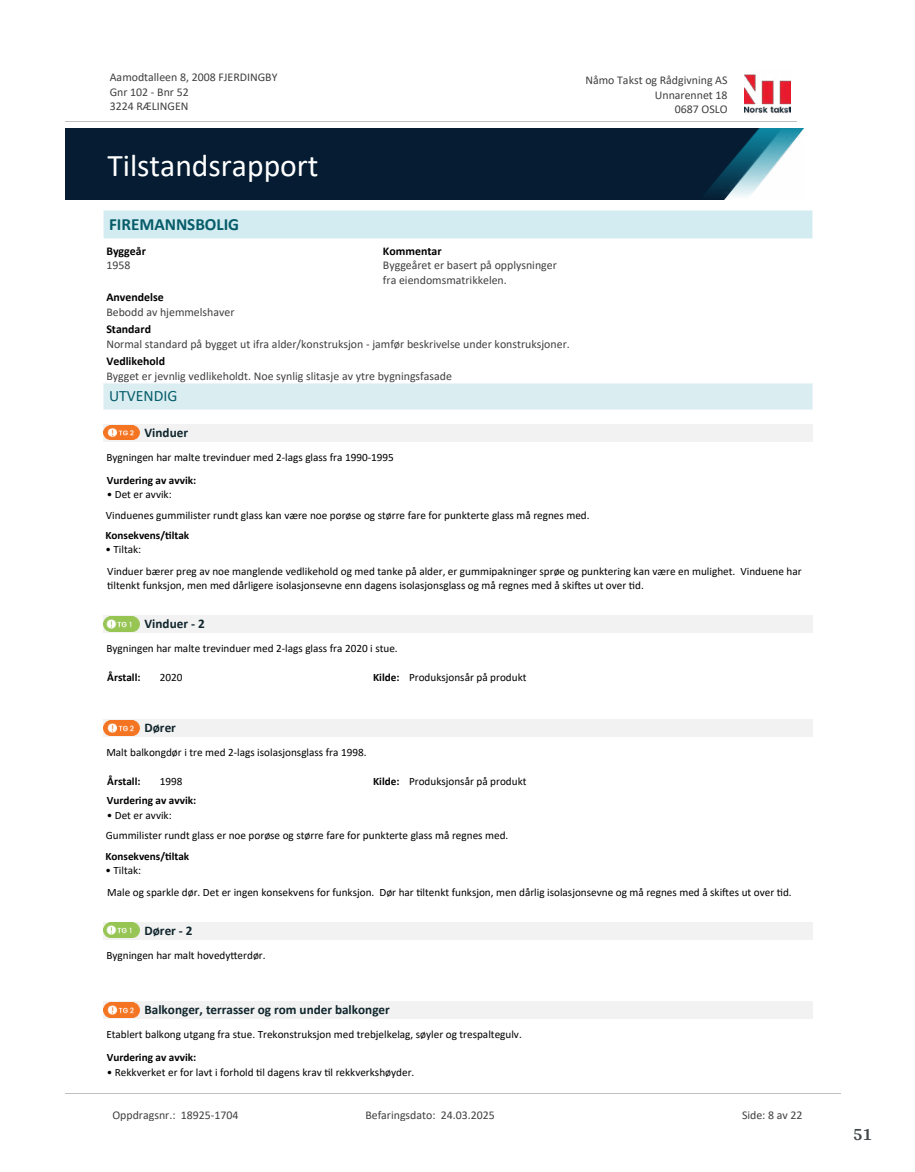
<style>
.page{position:relative;width:915px;height:1172px;background:#fff}
.page>*{position:absolute;margin:0;border:0;box-sizing:border-box;transform-origin:0 0}
.t1{font:31.65px "Calibri";color:#fff}
.t2{font:700 18px "Arya";color:#414749}
.t3{font:700 17.1px "Calibri";color:#065c69}
.t4{font:15.75px "Calibri";color:#065c69}
.t5{font:700 13.2px "Calibri";color:#0f252c}
.t6{font:11.85px/14.5px "Calibri";color:#404040}
.t7{font:700 11.85px "Calibri";color:#000}
.t8{font:11.25px/20.7px "Calibri";color:#000}
.t9{font:700 11.25px "Calibri";color:#000}
.s1{font-weight:700}
</style>
<div class="page">
<div style="left:104px;top:383px;width:708px;height:27px;background:#daeef2"></div>
<hr style="left:104px;top:383px;width:708px;height:1px;background:#eaf5f7">
<hr style="left:104px;top:409px;width:708px;height:1px;background:#eaf5f7">
<div style="left:104px;top:424px;width:708px;height:17px;background:#f2f2f2"></div>
<img style="left:104px;top:425px;width:35px;height:15px">
<div style="left:104px;top:615px;width:708px;height:17px;background:#f2f2f2"></div>
<svg style="left:107px;top:616px;width:29px;height:16px"></svg>
<img style="left:104px;top:617px;width:35px;height:14px">
<div style="left:104px;top:720px;width:708px;height:17px;background:#f2f2f2"></div>
<svg style="left:107px;top:735px;width:29px;height:1px"></svg>
<img style="left:104px;top:720px;width:35px;height:15px">
<div style="left:104px;top:922px;width:708px;height:17px;background:#f2f2f2"></div>
<svg style="left:107px;top:922px;width:29px;height:1px"></svg>
<img style="left:104px;top:923px;width:35px;height:15px">
<div style="left:104px;top:1002px;width:708px;height:17px;background:#f2f2f2"></div>
<svg style="left:107px;top:1002px;width:29px;height:1px"></svg>
<img style="left:104px;top:1003px;width:35px;height:15px">
<div style="left:104px;top:211px;width:708px;height:27px;background:#d3ecf1"></div>
<hr style="left:104px;top:210px;width:708px;height:1px;background:#eaf5f7">
<hr style="left:104px;top:238px;width:708px;height:1px;background:#eaf5f7">
<img style="left:744px;top:74px;width:46px;height:40px">
<hr style="left:65px;top:121px;width:731px;height:1px;background:#c0c0c0">
<img style="left:65px;top:129px;width:738px;height:71px">
<hr style="left:65px;top:1093px;width:775px;height:1px;background:#c0c0c0">
<p class="t6" style="left:110px;top:70px;width:169px">Aamodtalleen 8, 2008 FJERDINGBY<br>Gnr 102 - Bnr 52<br>3224 RÆLINGEN</p>
<p class="t6" style="left:585px;top:73px;width:143px">Nåmo Takst og Rådgivning AS</p>
<p class="t6" style="left:654px;top:87px;width:74px">Unnarennet 18</p>
<p class="t6" style="left:674px;top:102px;width:54px">0687 OSLO</p>
<h1 class="t1" style="left:107px;top:143px;width:213px">Tilstandsrapport</h1>
<h3 class="t3" style="left:109px;top:212px;width:132px">FIREMANNSBOLIG</h3>
<p class="t7" style="left:106px;top:242px;width:41px">Byggeår</p>
<p class="t6" style="left:106px;top:258px;width:26px">1958</p>
<p class="t7" style="left:106px;top:289px;width:59px">Anvendelse</p>
<p class="t6" style="left:106px;top:304px;width:129px">Bebodd av hjemmelshaver</p>
<p class="t7" style="left:383px;top:242px;width:60px">Kommentar</p>
<p class="t6" style="left:383px;top:258px;width:175px">Byggeåret er basert på opplysninger fra eiendomsmatrikkelen.</p>
<p class="t7" style="left:106px;top:321px;width:46px">Standard</p>
<p class="t6" style="left:106px;top:336px;width:464px">Normal standard på bygget ut ifra alder/konstruksjon - jamfør beskrivelse under konstruksjoner.</p>
<p class="t7" style="left:106px;top:353px;width:60px">Vedlikehold</p>
<p class="t6" style="left:106px;top:368px;width:347px">Bygget er jevnlig vedlikeholdt. Noe synlig slitasje av ytre bygningsfasade</p>
<h3 class="t4" style="left:109px;top:385px;width:70px">UTVENDIG</h3>
<p class="t5" style="left:144px;top:423px;width:45px">Vinduer</p>
<p class="t8" style="left:106px;top:446px;width:289px">Bygningen har malte trevinduer med 2-lags glass fra 1990-1995</p>
<p class="t9" style="left:107px;top:472px;width:91px">Vurdering av avvik:</p>
<p class="t8" style="left:106px;top:484px;width:485px">• Det er avvik:<br>Vinduenes gummilister rundt glass kan være noe porøse og større fare for punkterte glass må regnes med.</p>
<p class="t9" style="left:105px;top:527px;width:85px">Konsekvens/琀椀ltak</p>
<p class="t8" style="left:105px;top:538px;width:697px;line-height:21.8px">• Tiltak:<br>Vinduer bærer preg av noe manglende vedlikehold og med tanke på alder, er gummipakninger sprøe og punktering kan være en mulighet. Vinduene har</p>
<p class="t8" style="left:107px;top:574px;width:538px">琀椀ltenkt funksjon, men med dårligere isolasjonsevne enn dagens isolasjonsglass og må regnes med å ski昀琀es ut over 琀椀d.</p>
<p class="t5" style="left:144px;top:614px;width:62px">Vinduer - 2</p>
<p class="t8" style="left:106px;top:638px;width:293px">Bygningen har malte trevinduer med 2-lags glass fra 2020 i stue.</p>
<p class="t9" style="left:107px;top:669px;width:35px">Årstall:</p>
<p class="t8" style="left:160px;top:666px;width:24px">2020</p>
<p class="t8" style="left:373px;top:666px;width:155px"><span class="s1">Kilde:</span> Produksjonsår på produkt</p>
<p class="t5" style="left:144px;top:718px;width:33px">Dører</p>
<p class="t8" style="left:106px;top:742px;width:261px">Malt balkongdør i tre med 2-lags isolasjonsglass fra 1998.</p>
<p class="t9" style="left:107px;top:793px;width:91px">Vurdering av avvik:</p>
<p class="t8" style="left:106px;top:804px;width:404px">• Det er avvik:<br>Gummilister rundt glass er noe porøse og større fare for punkterte glass må regnes med.</p>
<p class="t9" style="left:105px;top:848px;width:85px">Konsekvens/琀椀ltak</p>
<p class="t8" style="left:105px;top:859px;width:687px;line-height:21.8px">• Tiltak:<br>Male og sparkle dør. Det er ingen konsekvens for funksjon. Dør har 琀椀ltenkt funksjon, men dårlig isolasjonsevne og må regnes med å ski昀琀es ut over 琀椀d.</p>
<p class="t9" style="left:107px;top:773px;width:35px">Årstall:</p>
<p class="t8" style="left:160px;top:771px;width:24px">1998</p>
<p class="t8" style="left:373px;top:771px;width:155px"><span class="s1">Kilde:</span> Produksjonsår på produkt</p>
<p class="t5" style="left:144px;top:921px;width:50px">Dører - 2</p>
<p class="t8" style="left:106px;top:945px;width:161px">Bygningen har malt hovedy琀琀erdør.</p>
<p class="t5" style="left:144px;top:1000px;width:247px">Balkonger, terrasser og rom under balkonger</p>
<p class="t8" style="left:106px;top:1024px;width:417px">Etablert balkong utgang fra stue. Trekonstruksjon med trebjelkelag, søyler og trespaltegulv.</p>
<p class="t9" style="left:107px;top:1050px;width:91px">Vurdering av avvik:</p>
<p class="t8" style="left:107px;top:1061px;width:309px">• Rekkverket er for lavt i forhold 琀椀l dagens krav 琀椀l rekkverkshøyder.</p>
<p class="t6" style="left:112px;top:1107px;width:127px">Oppdragsnr.: 18925-1704</p>
<p class="t6" style="left:365px;top:1107px;width:131px">Befaringsdato: 24.03.2025</p>
<p class="t6" style="left:741px;top:1107px;width:62px">Side: 8 av 22</p>
<h2 class="t2" style="left:852px;top:1123px;width:21px">51</h2>
</div>
